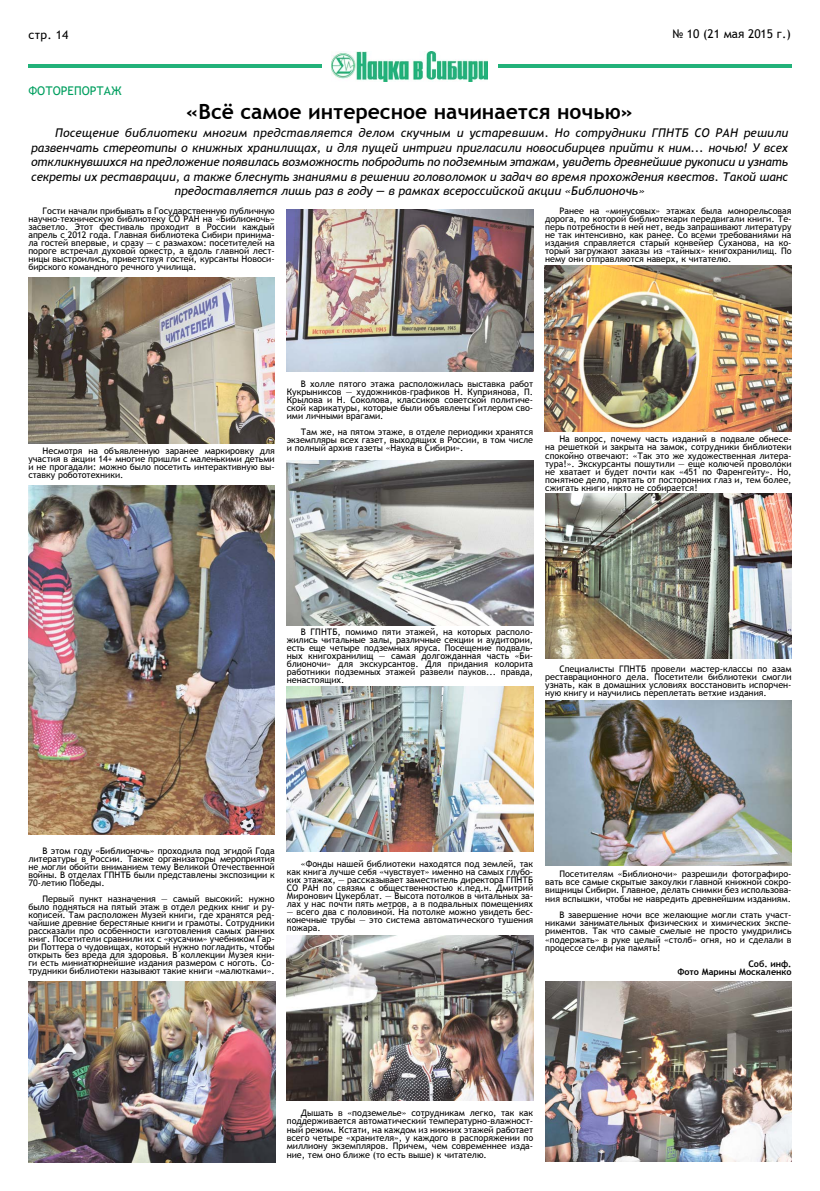
<style>
.page{position:relative;width:820px;height:1191px;background:#fff}
.page>*{position:absolute;margin:0;border:0;box-sizing:border-box;transform-origin:0 0}
.t1{font:700 21px "Trebuchet MS";color:#000}
.t2{font:italic 12px "Trebuchet MS";color:#000}
.t3{font:italic 12px "Trebuchet MS";letter-spacing:.02em;color:#000}
.t4{font:12px "Trebuchet MS";color:#000}
.t5{font:12px "Trebuchet MS";color:#009f5f}
.t6{font:9px/8px "Trebuchet MS";color:#000;text-align:justify}
.t7{font:700 9px/8px "Trebuchet MS";color:#000;text-align:right}
</style>
<div class="page">
<hr style="left:28px;top:64px;width:293px;height:4px;background:#22b27a">
<hr style="left:498px;top:64px;width:293px;height:4px;background:#22b27a">
<img style="left:332px;top:51px;width:155px;height:30px">
<img style="left:28px;top:278px;width:247px;height:165px">
<img style="left:28px;top:485px;width:246px;height:349px">
<img style="left:29px;top:981px;width:246px;height:181px">
<img style="left:286px;top:209px;width:247px;height:162px">
<img style="left:286px;top:460px;width:247px;height:165px">
<img style="left:286px;top:686px;width:247px;height:165px">
<img style="left:286px;top:935px;width:247px;height:166px">
<img style="left:544px;top:266px;width:247px;height:165px">
<img style="left:545px;top:493px;width:246px;height:165px">
<img style="left:545px;top:700px;width:246px;height:165px">
<img style="left:545px;top:981px;width:246px;height:180px">
<h2 class="t4" style="left:28px;top:27px;width:42px">стр. 14</h2>
<h2 class="t4" style="left:672px;top:26px;width:120px">№ 10 (21 мая 2015 г.)</h2>
<h2 class="t5" style="left:28px;top:83px;width:95px">ФОТОРЕПОРТАЖ</h2>
<h1 class="t1" style="left:186px;top:99px;width:448px">«Всё самое интересное начинается ночью»</h1>
<h2 class="t3" style="left:55px;top:126px;width:734px">Посещение библиотеки многим представляется делом скучным и устаревшим. Но сотрудники ГПНТБ СО РАН решили</h2>
<h2 class="t2" style="left:31px;top:140px;width:758px">развенчать стереотипы о книжных хранилищах, и для пущей интриги пригласили новосибирцев прийти к ним... ночью! У всех</h2>
<h2 class="t2" style="left:31px;top:155px;width:758px">откликнувшихся на предложение появилась возможность побродить по подземным этажам, увидеть древнейшие рукописи и узнать</h2>
<h2 class="t2" style="left:31px;top:169px;width:758px">секреты их реставрации, а также блеснуть знаниями в решении головоломок и задач во время прохождения квестов. Такой шанс</h2>
<h2 class="t2" style="left:174px;top:183px;width:471px">предоставляется лишь раз в году — в рамках всероссийской акции «Библионочь»</h2>
<p class="t6" style="left:28px;top:206px;width:248px;text-indent:14px">Гости начали прибывать в Государственную публичную научно-техническую библиотеку СО РАН на «Библионочь» засветло. Этот фестиваль проходит в России каждый апрель с 2012 года. Главная библиотека Сибири принима&shy;ла гостей впервые, и сразу — с размахом: посетителей на пороге встречал духовой оркестр, а вдоль главной лест&shy;ницы выстроились, приветствуя гостей, курсанты Новоси&shy;бирского командного речного училища.</p>
<p class="t6" style="left:545px;top:206px;width:248px;text-indent:14px">Ранее на «минусовых» этажах была монорельсовая дорога, по которой библиотекари передвигали книги. Те&shy;перь потребности в ней нет, ведь запрашивают литературу не так интенсивно, как ранее. Со всеми требованиями на издания справляется старый конвейер Суханова, на ко&shy;торый загружают заказы из «тайных» книгохранилищ. По нему они отправляются наверх, к читателю.</p>
<p class="t6" style="left:28px;top:446px;width:248px;text-indent:14px">Несмотря на объявленную заранее маркировку для участия в акции 14+ многие пришли с маленькими детьми и не прогадали: можно было посетить интерактивную вы&shy;ставку робототехники.</p>
<p class="t6" style="left:287px;top:379px;width:248px;text-indent:14px">В холле пятого этажа расположилась выставка работ Кукрыниксов — художников-графиков Н. Куприянова, П.<br>Крылова и Н. Соколова, классиков советской политиче&shy;ской карикатуры, которые были объявлены Гитлером сво&shy;ими личными врагами.</p>
<p class="t6" style="left:287px;top:427px;width:248px;text-indent:14px">Там же, на пятом этаже, в отделе периодики хранятся экземпляры всех газет, выходящих в России, в том числе и полный архив газеты «Наука в Сибири».</p>
<p class="t6" style="left:545px;top:435px;width:248px;text-indent:14px">На вопрос, почему часть изданий в подвале обнесе&shy;на решеткой и закрыта на замок, сотрудники библиотеки спокойно отвечают: «Так это же художественная литера&shy;тура!». Экскурсанты пошутили — еще колючей проволоки не хватает и будет почти как «451 по Фаренгейту». Но, понятное дело, прятать от посторонних глаз и, тем более, сжигать книги никто не собирается!</p>
<p class="t6" style="left:287px;top:627px;width:248px;text-indent:14px">В ГПНТБ, помимо пяти этажей, на которых располо&shy;жились читальные залы, различные секции и аудитории, есть еще четыре подземных яруса. Посещение подваль&shy;ных книгохранилищ — самая долгожданная часть «Би&shy;блионочи» для экскурсантов. Для придания колорита работники подземных этажей развели пауков... правда, ненастоящих.</p>
<p class="t6" style="left:545px;top:664px;width:248px;text-indent:14px">Специалисты ГПНТБ провели мастер-классы по азам реставрационного дела. Посетители библиотеки смогли узнать, как в домашних условиях восстановить испорчен&shy;ную книгу и научились переплетать ветхие издания.</p>
<p class="t6" style="left:28px;top:846px;width:248px;text-indent:14px">В этом году «Библионочь» проходила под эгидой Года литературы в России. Также организаторы мероприятия не могли обойти вниманием тему Великой Отечественной войны. В отделах ГПНТБ были представлены экспозиции к 70-летию Победы.</p>
<p class="t6" style="left:28px;top:894px;width:248px;text-indent:14px">Первый пункт назначения — самый высокий: нужно было подняться на пятый этаж в отдел редких книг и ру&shy;кописей. Там расположен Музей книги, где хранятся ред&shy;чайшие древние берестяные книги и грамоты. Сотрудники рассказали про особенности изготовления самых ранних книг. Посетители сравнили их с «кусачим» учебником Гар&shy;ри Поттера о чудовищах, который нужно погладить, чтобы открыть без вреда для здоровья. В коллекции Музея кни&shy;ги есть миниатюрнейшие издания размером с ноготь. Со&shy;трудники библиотеки называют такие книги «малютками».</p>
<p class="t6" style="left:287px;top:859px;width:248px;text-indent:14px">«Фонды нашей библиотеки находятся под землей, так как книга лучше себя «чувствует» именно на самых глубо&shy;ких этажах, — рассказывает заместитель директора ГПНТБ СО РАН по связям с общественностью к.пед.н. Дмитрий Миронович Цукерблат. — Высота потолков в читальных за&shy;лах у нас почти пять метров, а в подвальных помещениях</p>
<p class="t6" style="left:287px;top:907px;width:248px">— всего два с половиной. На потолке можно увидеть бес&shy;конечные трубы — это система автоматического тушения пожара.</p>
<p class="t6" style="left:545px;top:869px;width:248px;text-indent:14px">Посетителям «Библионочи» разрешили фотографиро&shy;вать все самые скрытые закоулки главной книжной сокро&shy;вищницы Сибири. Главное, делать снимки без использова&shy;ния вспышки, чтобы не навредить древнейшим изданиям.</p>
<p class="t6" style="left:545px;top:910px;width:248px;text-indent:14px">В завершение ночи все желающие могли стать участ&shy;никами занимательных физических и химических экспе&shy;риментов. Так что самые смелые не просто умудрились «подержать» в руке целый «столб» огня, но и сделали в процессе селфи на память!</p>
<p class="t7" style="left:677px;top:959px;width:116px">Соб. инф.<br>Фото Марины Москаленко</p>
<p class="t6" style="left:287px;top:1108px;width:248px;line-height:8.4px;text-indent:14px">Дышать в «подземелье» сотрудникам легко, так как поддерживается автоматический температурно-влажност&shy;ный режим. Кстати, на каждом из нижних этажей работает всего четыре «хранителя», у каждого в распоряжении по миллиону экземпляров. Причем, чем современнее изда&shy;ние, тем оно ближе (то есть выше) к читателю.</p>
</div>
